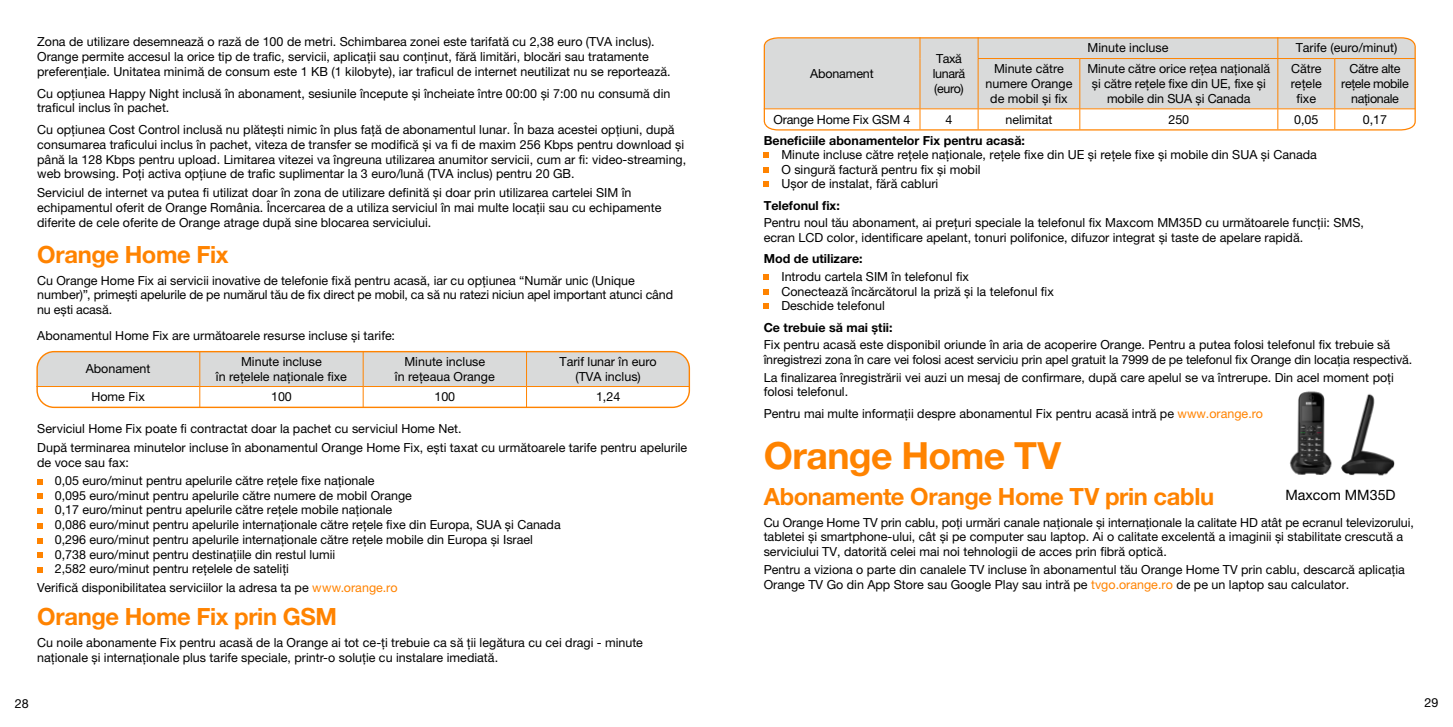
<style>
.page{position:relative;width:1453px;height:727px;background:#fff}
.page>*{position:absolute;margin:0;border:0;box-sizing:border-box;transform-origin:0 0}
.t1{font:700 37.5px "Helvetica Neue LT Pro";letter-spacing:-.02em;color:#ff8300}
.t2{font:700 23.75px "Helvetica Neue LT Pro";letter-spacing:-.015em;color:#ff8300}
.t3{font:14.25px "Helvetica Neue LT Pro";color:#000}
.t4{font:12.5px/14.8px "Helvetica Neue LT Pro";color:#000}
.t5{font:700 12.5px "Helvetica Neue LT Pro";color:#000}
.t6{font:12.5px/15px "Helvetica Neue LT Pro";letter-spacing:-.03em;color:#000}
.s1{color:#ff8300}
</style>
<div class="page">
<svg style="left:38px;top:351px;width:652px;height:56px"></svg>
<hr style="left:36px;top:386px;width:164px;height:1px;background:#ff8300">
<hr style="left:200px;top:386px;width:163px;height:1px;background:#ff8300">
<hr style="left:363px;top:386px;width:163px;height:1px;background:#ff8300">
<hr style="left:526px;top:386px;width:164px;height:1px;background:#ff8300">
<div style="left:36px;top:351px;width:654px;height:57px;border:1px solid #ff8300;border-radius:17px"></div>
<svg style="left:37px;top:479px;width:6px;height:5px"></svg>
<svg style="left:37px;top:493px;width:6px;height:6px"></svg>
<svg style="left:37px;top:508px;width:6px;height:5px"></svg>
<svg style="left:37px;top:523px;width:6px;height:5px"></svg>
<svg style="left:37px;top:538px;width:6px;height:5px"></svg>
<svg style="left:37px;top:552px;width:6px;height:6px"></svg>
<svg style="left:37px;top:567px;width:6px;height:5px"></svg>
<svg style="left:763px;top:37px;width:653px;height:94px"></svg>
<svg style="left:764px;top:153px;width:5px;height:5px"></svg>
<svg style="left:764px;top:167px;width:5px;height:5px"></svg>
<svg style="left:764px;top:181px;width:5px;height:6px"></svg>
<svg style="left:764px;top:274px;width:5px;height:6px"></svg>
<svg style="left:764px;top:289px;width:5px;height:5px"></svg>
<svg style="left:764px;top:303px;width:5px;height:6px"></svg>
<img style="left:1289px;top:391px;width:106px;height:85px">
<p class="t4" style="left:37px;top:34px;width:635px">Zona de utilizare desemnează o rază de 100 de metri. Schimbarea zonei este tarifată cu 2,38 euro (TVA inclus).<br>Orange permite accesul la orice tip de trafic, servicii, aplicații sau conținut, fără limitări, blocări sau tratamente preferențiale. Unitatea minimă de consum este 1 KB (1 kilobyte), iar traficul de internet neutilizat nu se reportează.</p>
<p class="t4" style="left:37px;top:85px;width:635px">Cu opțiunea Happy Night inclusă în abonament, sesiunile începute și încheiate între 00:00 și 7:00 nu consumă din traficul inclus în pachet.</p>
<p class="t4" style="left:37px;top:122px;width:650px">Cu opțiunea Cost Control inclusă nu plătești nimic în plus față de abonamentul lunar. În baza acestei opțiuni, după consumarea traficului inclus în pachet, viteza de transfer se modifică și va fi de maxim 256 Kbps pentru download și până la 128 Kbps pentru upload. Limitarea vitezei va îngreuna utilizarea anumitor servicii, cum ar fi: video-streaming, web browsing. Poți activa opțiune de trafic suplimentar la 3 euro/lună (TVA inclus) pentru 20 GB.</p>
<p class="t4" style="left:37px;top:185px;width:626px">Serviciul de internet va putea fi utilizat doar în zona de utilizare definită și doar prin utilizarea cartelei SIM în echipamentul oferit de Orange România. Încercarea de a utiliza serviciul în mai multe locații sau cu echipamente diferite de cele oferite de Orange atrage după sine blocarea serviciului.</p>
<h2 class="t2" style="left:37px;top:239px;width:193px">Orange Home Fix</h2>
<p class="t4" style="left:37px;top:272px;width:637px">Cu Orange Home Fix ai servicii inovative de telefonie fixă pentru acasă, iar cu opțiunea “Număr unic (Unique number)”, primești apelurile de pe numărul tău de fix direct pe mobil, ca să nu ratezi niciun apel important atunci când nu ești acasă.</p>
<p class="t4" style="left:37px;top:328px;width:359px">Abonamentul Home Fix are următoarele resurse incluse și tarife:</p>
<p class="t4" style="left:86px;top:361px;width:66px">Abonament</p>
<p class="t4" style="left:216px;top:353px;width:133px;text-align:center">Minute incluse<br>în rețelele naționale fixe</p>
<p class="t4" style="left:395px;top:353px;width:101px;text-align:center">Minute incluse<br>în rețeaua Orange</p>
<p class="t4" style="left:560px;top:353px;width:99px;text-align:center">Tarif lunar în euro (TVA inclus)</p>
<p class="t4" style="left:91px;top:389px;width:55px">Home Fix</p>
<p class="t4" style="left:271px;top:389px;width:22px">100</p>
<p class="t4" style="left:434px;top:389px;width:22px">100</p>
<p class="t4" style="left:596px;top:389px;width:26px">1,24</p>
<p class="t4" style="left:37px;top:419px;width:651px;line-height:18.2px">Serviciul Home Fix poate fi contractat doar la pachet cu serviciul Home Net.<br>După terminarea minutelor incluse în abonamentul Orange Home Fix, ești taxat cu următoarele tarife pentru apelurile</p>
<p class="t4" style="left:55px;top:452px;width:321px;line-height:18.2px;text-indent:-18px">de voce sau fax:<br>0,05 euro/minut pentru apelurile către rețele fixe naționale</p>
<p class="t4" style="left:55px;top:487px;width:507px">0,095 euro/minut pentru apelurile către numere de mobil Orange<br>0,17 euro/minut pentru apelurile către rețele mobile naționale<br>0,086 euro/minut pentru apelurile internaționale către rețele fixe din Europa, SUA și Canada 0,296 euro/minut pentru apelurile internaționale către rețele mobile din Europa și Israel 0,738 euro/minut pentru destinațiile din restul lumii<br>2,582 euro/minut pentru rețelele de sateliți</p>
<p class="t4" style="left:37px;top:579px;width:362px">Verifică disponibilitatea serviciilor la adresa ta pe <span class="s1">www.orange.ro</span></p>
<h2 class="t2" style="left:37px;top:601px;width:301px">Orange Home Fix prin GSM</h2>
<p class="t4" style="left:37px;top:634px;width:607px">Cu noile abonamente Fix pentru acasă de la Orange ai tot ce-ți trebuie ca să ții legătura cu cei dragi - minute naționale și internaționale plus tarife speciale, printr-o soluție cu instalare imediată.</p>
<p class="t4" style="left:810px;top:65px;width:65px">Abonament</p>
<p class="t6" style="left:933px;top:50px;width:34px">Taxă lunară (euro)</p>
<p class="t4" style="left:1087px;top:40px;width:82px">Minute incluse</p>
<p class="t4" style="left:1296px;top:40px;width:103px">Tarife (euro/minut)</p>
<p class="t4" style="left:985px;top:61px;width:88px;text-align:center">Minute către numere Orange de mobil și fix</p>
<p class="t4" style="left:1087px;top:61px;width:184px;text-align:center">Minute către orice rețea națională și către rețele fixe din UE, fixe și mobile din SUA și Canada</p>
<p class="t4" style="left:1291px;top:61px;width:33px;text-align:center">Către rețele fixe</p>
<p class="t6" style="left:1341px;top:61px;width:69px;text-align:center">Către alte rețele mobile naționale</p>
<p class="t4" style="left:773px;top:111px;width:138px">Orange Home Fix GSM 4</p>
<p class="t4" style="left:945px;top:111px;width:8px">4</p>
<p class="t4" style="left:1005px;top:111px;width:48px">nelimitat</p>
<p class="t4" style="left:1168px;top:111px;width:22px">250</p>
<p class="t4" style="left:1294px;top:111px;width:26px">0,05</p>
<p class="t4" style="left:1363px;top:111px;width:26px">0,17</p>
<p class="t5" style="left:764px;top:133px;width:263px">Beneficiile abonamentelor Fix pentru acasă:</p>
<p class="t4" style="left:781px;top:147px;width:537px">Minute incluse către rețele naționale, rețele fixe din UE și rețele fixe și mobile din SUA și Canada<br>O singură factură pentru fix și mobil<br>Ușor de instalat, fără cabluri</p>
<p class="t5" style="left:764px;top:197px;width:78px">Telefonul fix:</p>
<p class="t4" style="left:764px;top:216px;width:602px;line-height:14.4px">Pentru noul tău abonament, ai prețuri speciale la telefonul fix Maxcom MM35D cu următoarele funcții: SMS, ecran LCD color, identificare apelant, tonuri polifonice, difuzor integrat și taste de apelare rapidă.</p>
<p class="t5" style="left:764px;top:251px;width:101px">Mod de utilizare:</p>
<p class="t4" style="left:781px;top:269px;width:274px;line-height:14.4px">Introdu cartela SIM în telefonul fix<br>Conectează încărcătorul la priză și la telefonul fix<br>Deschide telefonul</p>
<p class="t5" style="left:764px;top:319px;width:130px">Ce trebuie să mai știi:</p>
<p class="t4" style="left:764px;top:337px;width:650px;line-height:14.4px">Fix pentru acasă este disponibil oriunde în aria de acoperire Orange. Pentru a putea folosi telefonul fix trebuie să înregistrezi zona în care vei folosi acest serviciu prin apel gratuit la 7999 de pe telefonul fix Orange din locația respectivă.</p>
<p class="t4" style="left:764px;top:370px;width:632px;line-height:14.4px">La finalizarea înregistrării vei auzi un mesaj de confirmare, după care apelul se va întrerupe. Din acel moment poți folosi telefonul.</p>
<p class="t4" style="left:764px;top:406px;width:501px">Pentru mai multe informații despre abonamentul Fix pentru acasă intră pe <span class="s1">www.orange.ro</span></p>
<h1 class="t1" style="left:764px;top:432px;width:299px">Orange Home TV</h1>
<h2 class="t2" style="left:764px;top:481px;width:452px">Abonamente Orange Home TV prin cablu</h2>
<p class="t4" style="left:764px;top:514px;width:652px">Cu Orange Home TV prin cablu, poți urmări canale naționale și internaționale la calitate HD atât pe ecranul televizorului, tabletei și smartphone-ului, cât și pe computer sau laptop. Ai o calitate excelentă a imaginii și stabilitate crescută a serviciului TV, datorită celei mai noi tehnologii de acces prin fibră optică.</p>
<p class="t4" style="left:764px;top:562px;width:643px">Pentru a viziona o parte din canalele TV incluse în abonamentul tău Orange Home TV prin cablu, descarcă aplicația<br>Orange TV Go din App Store sau Google Play sau intră pe <span class="s1">tvgo.orange.ro</span> de pe un laptop sau calculator.</p>
<p class="t3" style="left:1285px;top:486px;width:112px">Maxcom MM35D</p>
<p class="t4" style="left:15px;top:695px;width:15px">28</p>
<p class="t4" style="left:1424px;top:694px;width:15px">29</p>
</div>
